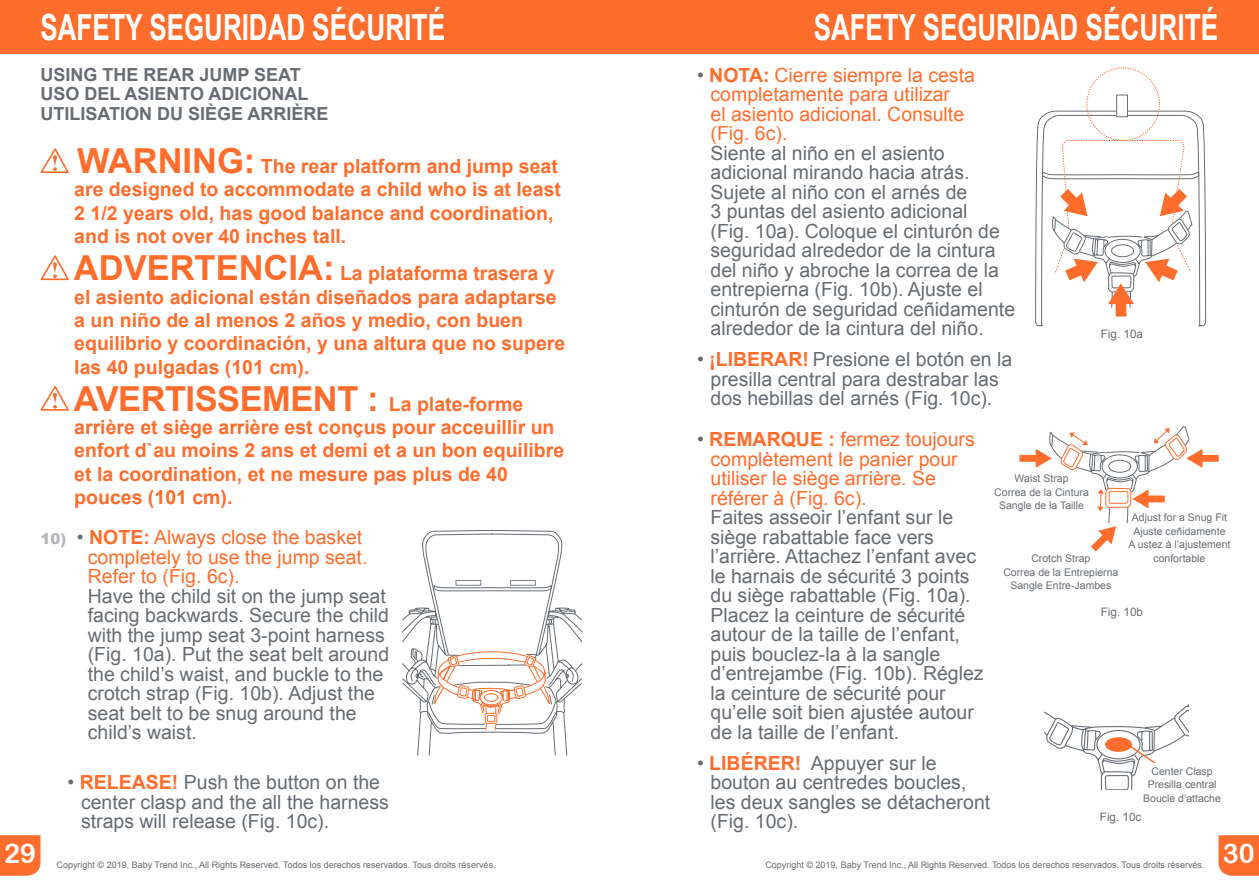
<style>
.page{position:relative;width:1259px;height:893px;background:#fff}
.page>*{position:absolute;margin:0;border:0;box-sizing:border-box;transform-origin:0 0}
.t1{font:700 36px "Arial";color:#fff;scale:.72 1}
.t2{font:700 34.5px "Arial";letter-spacing:-.015em;color:#ff6d2d}
.t3{font:27px "Arial Rounded MT Bold";color:#fff}
.t4{font:19.5px/19.5px "Arial";color:#676c72}
.t5{font:700 19.5px/23.4px "Arial";color:#ff6d2d}
.t6{font:19.5px/19.5px "Arial";color:#666c73}
.t7{font:19.5px/19.5px "Arial";color:#ff6d2d}
.t8{font:700 18px/19.5px "Arial";color:#676c72}
.t9{font:11.7px "Arial";color:#676c72}
.t10{font:10.5px/13.5px "Arial";color:#676c72;text-align:center}
.t11{font:9px "Arial";color:#676c72}
.s1{font-size:34.5px}
.s2{font-size:19.5px}
.s3{font-weight:900;font-size:15px;color:#b3b5b8}
.s4{color:#676c72}
.s5{font-weight:700}
.s6{font-weight:700;color:#ff6d2d}
</style>
<div class="page">
<div style="left:0;top:835px;width:40px;height:41px;background:#ff6d2d"></div>
<svg style="left:1218px;top:835px;width:41px;height:41px;background:#ff7336"></svg>
<div style="left:0;top:0;width:629px;height:54px;background:#ff6d2d"></div>
<div style="left:629px;top:0;width:630px;height:54px;background:#ff6d2d"></div>
<svg style="left:40px;top:148px;width:29px;height:25px"></svg>
<svg style="left:40px;top:255px;width:29px;height:26px"></svg>
<svg style="left:40px;top:385px;width:29px;height:26px"></svg>
<svg style="left:1045px;top:704px;width:144px;height:86px"></svg>
<svg style="left:1019px;top:426px;width:199px;height:125px"></svg>
<svg style="left:1035px;top:67px;width:171px;height:260px"></svg>
<svg style="left:401px;top:530px;width:182px;height:226px"></svg>
<h1 class="t1" style="left:40px;top:4px;width:563px">SAFETY SEGURIDAD SÉCURITÉ</h1>
<h1 class="t1" style="left:813px;top:4px;width:563px">SAFETY SEGURIDAD SÉCURITÉ</h1>
<p class="t8" style="left:40px;top:65px;width:290px">USING THE REAR JUMP SEAT<br>USO DEL ASIENTO ADICIONAL<br>UTILISATION DU SIÈGE ARRIÈRE</p>
<p class="t5" style="left:74px;top:155px;width:488px"><span class="s1">WARNING:</span> The rear platform and jump seat are designed to accommodate a child who is at least 2 1/2 years old, has good balance and coordination, and is not over 40 inches tall.</p>
<p class="t5" style="left:74px;top:262px;width:493px"><span class="s1">ADVERTENCIA:</span> La plataforma trasera y el asiento adicional están diseñados para adaptarse a un niño de al menos 2 años y medio, con buen equilibrio y coordinación, y una altura que no supere las 40 pulgadas (101 cm).</p>
<h2 class="t2" style="left:74px;top:375px;width:451px">AVERTISSEMENT : <span class="s2">La plate-forme</span></h2>
<p class="t5" style="left:74px;top:416px;width:491px">arrière et siège arrière est conçus pour acceuillir un enfort d`au moins 2 ans et demi et a un bon equilibre et la coordination, et ne mesure pas plus de 40 pouces (101 cm).</p>
<p class="t7" style="left:88px;top:528px;width:281px;text-indent:-47px"><span class="s3">10)</span> <span class="s4">•</span> <span class="s5">NOTE:</span> Always close the basket completely to use the jump seat.<br>Refer to (Fig. 6c).</p>
<p class="t4" style="left:88px;top:586px;width:303px">Have the child sit on the jump seat facing backwards. Secure the child with the jump seat 3-point harness (Fig. 10a). Put the seat belt around the child’s waist, and buckle to the crotch strap (Fig. 10b). Adjust the seat belt to be snug around the child’s waist.</p>
<p class="t6" style="left:81px;top:773px;width:309px;text-indent:-13px"><span class="s4">•</span> <span class="s6">RELEASE!</span> Push the button on the center clasp and the all the harness straps will release (Fig. 10c).</p>
<p class="t7" style="left:710px;top:65px;width:266px;text-indent:-14px"><span class="s4">•</span> <span class="s5">NOTA:</span> Cierre siempre la cesta completamente para utilizar<br>el asiento adicional. Consulte (Fig. 6c).</p>
<p class="t4" style="left:710px;top:143px;width:306px">Siente al niño en el asiento adicional mirando hacia atrás.<br>Sujete al niño con el arnés de<br>3 puntas del asiento adicional<br>(Fig. 10a). Coloque el cinturón de seguridad alrededor de la cintura del niño y abroche la correa de la entrepierna (Fig. 10b). Ajuste el cinturón de seguridad ceñidamente alrededor de la cintura del niño.</p>
<p class="t6" style="left:697px;top:350px;width:317px;text-align:center"><span class="s4">•</span> <span class="s6">¡LIBERAR!</span> Presione el botón en la presilla central para destrabar las dos hebillas del arnés (Fig. 10c).</p>
<p class="t9" style="left:1100px;top:326px;width:44px">Fig. 10a</p>
<p class="t7" style="left:710px;top:430px;width:266px;text-indent:-13px"><span class="s4">•</span> <span class="s5">REMARQUE :</span> fermez toujours complètement le panier pour utiliser le siège arrière. Se référer à (Fig. 6c).</p>
<p class="t4" style="left:710px;top:508px;width:275px">Faites asseoir l’enfant sur le siège rabattable face vers l’arrière. Attachez l’enfant avec le harnais de sécurité 3 points du siège rabattable (Fig. 10a).<br>Placez la ceinture de sécurité autour de la taille de l’enfant, puis bouclez-la à la sangle d’entrejambe (Fig. 10b). Réglez la ceinture de sécurité pour qu’elle soit bien ajustée autour de la taille de l’enfant.</p>
<p class="t6" style="left:710px;top:753px;width:281px;text-indent:-14px"><span class="s4">•</span> <span class="s6">LIBÉRER!</span> Appuyer sur le bouton au centredes boucles, les deux sangles se détacheront (Fig. 10c).</p>
<p class="t10" style="left:994px;top:472px;width:96px">Waist Strap<br>Correa de la Cintura<br>Sangle de la Taille</p>
<p class="t10" style="left:1128px;top:511px;width:104px">Adjust for a Snug Fit<br>Ajuste ceñidamente<br>A ustez à l’ajustement confortable</p>
<p class="t10" style="left:1003px;top:552px;width:116px">Crotch Strap<br>Correa de la Entrepierna<br>Sangle Entre-Jambes</p>
<p class="t9" style="left:1100px;top:605px;width:44px">Fig. 10b</p>
<p class="t10" style="left:1143px;top:764px;width:79px">Center Clasp<br>Presilla central<br>Boucle d’attache</p>
<p class="t9" style="left:1100px;top:809px;width:43px">Fig. 10c</p>
<h3 class="t3" style="left:4px;top:838px;width:34px">29</h3>
<h3 class="t3" style="left:1222px;top:838px;width:34px">30</h3>
<p class="t11" style="left:56px;top:859px;width:441px">Copyright © 2019, Baby Trend Inc., All Rights Reserved. Todos los derechos reservados. Tous droits réservés.</p>
<p class="t11" style="left:765px;top:859px;width:441px">Copyright © 2019, Baby Trend Inc., All Rights Reserved. Todos los derechos reservados. Tous droits réservés.</p>
</div>
